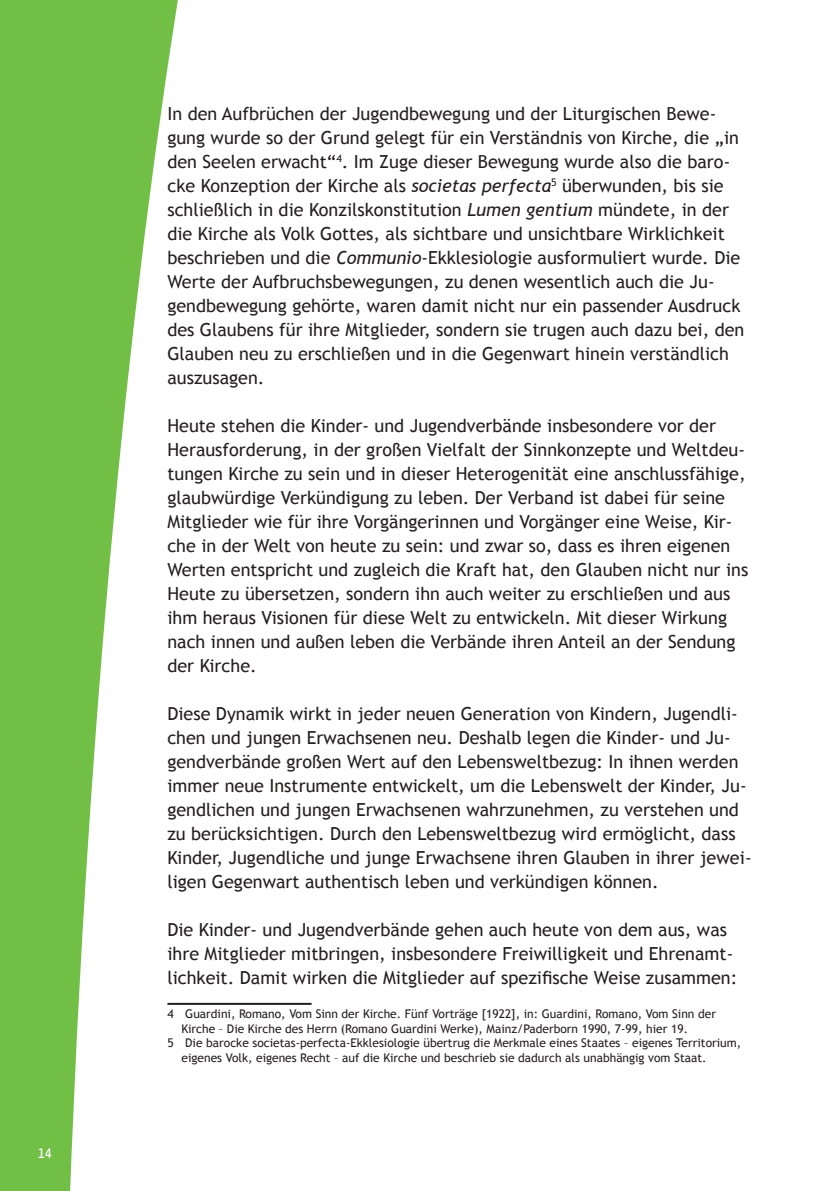
<style>
.page{position:relative;width:840px;height:1191px;background:#fff}
.page>*{position:absolute;margin:0;border:0;box-sizing:border-box;transform-origin:0 0}
.t1{font:18px/24px "Trebuchet MS";color:#231f20}
.t2{font:16px "BDKJ";color:#fff}
.t3{font:12px "Trebuchet MS";color:#231f20}
.s1{font-style:italic}
</style>
<div class="page">
<svg style="left:0;top:0;width:265px;height:1191px"></svg>
<hr style="left:167px;top:1003px;width:144px;height:2px;background:#231f20">
<p class="t2" style="left:38px;top:1141px;width:15px">14</p>
<p class="t1" style="left:167px;top:102px;width:578px">In den Aufbrüchen der Jugendbewegung und der Liturgischen Bewe&shy;gung wurde so der Grund gelegt für ein Verständnis von Kirche, die „in den Seelen erwacht“<sup>4</sup>. Im Zuge dieser Bewegung wurde also die baro&shy;cke Konzeption der Kirche als <span class="s1">societas perfecta</span><sup>5</sup> überwunden, bis sie schließlich in die Konzilskonstitution <span class="s1">Lumen gentium</span> mündete, in der die Kirche als Volk Gottes, als sichtbare und unsichtbare Wirklichkeit beschrieben und die <span class="s1">Communio</span>-Ekklesiologie ausformuliert wurde. Die Werte der Aufbruchsbewegungen, zu denen wesentlich auch die Ju&shy;gendbewegung gehörte, waren damit nicht nur ein passender Ausdruck des Glaubens für ihre Mitglieder, sondern sie trugen auch dazu bei, den Glauben neu zu erschließen und in die Gegenwart hinein verständlich auszusagen.</p>
<p class="t1" style="left:167px;top:414px;width:582px">Heute stehen die Kinder- und Jugendverbände insbesondere vor der Herausforderung, in der großen Vielfalt der Sinnkonzepte und Weltdeu&shy;tungen Kirche zu sein und in dieser Heterogenität eine anschlussfähige, glaubwürdige Verkündigung zu leben. Der Verband ist dabei für seine Mitglieder wie für ihre Vorgängerinnen und Vorgänger eine Weise, Kir&shy;che in der Welt von heute zu sein: und zwar so, dass es ihren eigenen Werten entspricht und zugleich die Kraft hat, den Glauben nicht nur ins Heute zu übersetzen, sondern ihn auch weiter zu erschließen und aus ihm heraus Visionen für diese Welt zu entwickeln. Mit dieser Wirkung nach innen und außen leben die Verbände ihren Anteil an der Sendung der Kirche.</p>
<p class="t1" style="left:167px;top:702px;width:585px">Diese Dynamik wirkt in jeder neuen Generation von Kindern, Jugendli&shy;chen und jungen Erwachsenen neu. Deshalb legen die Kinder- und Ju&shy;gendverbände großen Wert auf den Lebensweltbezug: In ihnen werden immer neue Instrumente entwickelt, um die Lebenswelt der Kinder, Ju&shy;gendlichen und jungen Erwachsenen wahrzunehmen, zu verstehen und zu berücksichtigen. Durch den Lebensweltbezug wird ermöglicht, dass Kinder, Jugendliche und junge Erwachsene ihren Glauben in ihrer jewei&shy;ligen Gegenwart authentisch leben und verkündigen können.</p>
<p class="t1" style="left:167px;top:918px;width:571px">Die Kinder- und Jugendverbände gehen auch heute von dem aus, was ihre Mitglieder mitbringen, insbesondere Freiwilligkeit und Ehrenamt&shy;lichkeit. Damit wirken die Mitglieder auf spezifische Weise zusammen:</p>
<p class="t3" style="left:167px;top:1007px;width:550px">4 Guardini, Romano, Vom Sinn der Kirche. Fünf Vorträge [1922], in: Guardini, Romano, Vom Sinn der</p>
<p class="t3" style="left:181px;top:1021px;width:507px">Kirche – Die Kirche des Herrn (Romano Guardini Werke), Mainz/Paderborn 1990, 7-99, hier 19.</p>
<p class="t3" style="left:167px;top:1035px;width:575px">5 Die barocke societas-perfecta-Ekklesiologie übertrug die Merkmale eines Staates – eigenes Territorium,</p>
<p class="t3" style="left:181px;top:1050px;width:526px">eigenes Volk, eigenes Recht – auf die Kirche und beschrieb sie dadurch als unabhängig vom Staat.</p>
</div>
